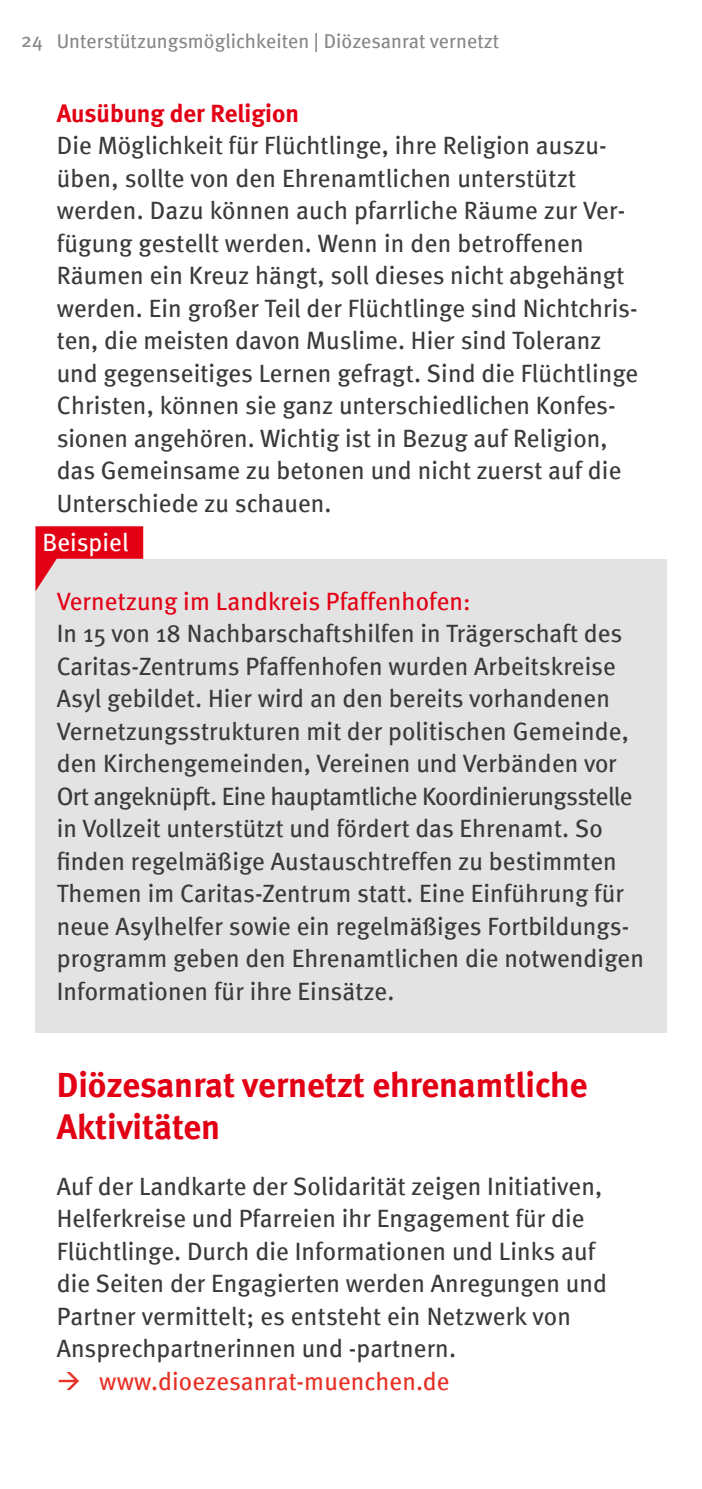
<style>
.page{position:relative;width:702px;height:1489px;background:#fff}
.page>*{position:absolute;margin:0;border:0;box-sizing:border-box;transform-origin:0 0}
.t1{font:700 35px/42px "Meta";color:#e30015}
.t2{font:25px/32.5px "Meta";letter-spacing:.005em;color:#3a3a39}
.t3{font:25px "Meta";letter-spacing:.005em;color:#e30015}
.t4{font:25px "Meta";letter-spacing:.005em;color:#e73026}
.t5{font:700 25px "Meta";color:#e30015}
.t6{font:25px "Meta";letter-spacing:.005em;color:#fff}
.t7{font:20px "Meta";letter-spacing:.005em;color:#868786}
</style>
<div class="page">
<div style="left:35px;top:559px;width:631px;height:473px;background:#e3e3e3"></div>
<svg style="left:35px;top:526px;width:108px;height:65px"></svg>
<p class="t7" style="left:21px;top:29px;width:23px">24</p>
<p class="t7" style="left:57px;top:29px;width:444px">Unterstützungsmöglichkeiten | Diözesanrat vernetzt</p>
<p class="t5" style="left:57px;top:98px;width:244px">Ausübung der Religion</p>
<p class="t2" style="left:57px;top:129px;width:583px">Die Möglichkeit für Flüchtlinge, ihre Religion auszu&shy;üben, sollte von den Ehrenamtlichen unterstützt werden. Dazu können auch pfarrliche Räume zur Ver&shy;fügung gestellt werden. Wenn in den betroffenen Räumen ein Kreuz hängt, soll dieses nicht abgehängt werden. Ein großer Teil der Flüchtlinge sind Nichtchris&shy;ten, die meisten davon Muslime. Hier sind Toleranz und gegenseitiges Lernen gefragt. Sind die Flüchtlinge Christen, können sie ganz unterschiedlichen Konfes&shy;sionen angehören. Wichtig ist in Bezug auf Religion, das Gemeinsame zu betonen und nicht zuerst auf die Unterschiede zu schauen.</p>
<p class="t6" style="left:43px;top:528px;width:88px">Beispiel</p>
<p class="t3" style="left:57px;top:586px;width:415px">Vernetzung im Landkreis Pfaffenhofen:</p>
<p class="t2" style="left:57px;top:616px;width:588px">In 15 von 18 Nachbarschaftshilfen in Trägerschaft des Caritas-Zentrums Pfaffenhofen wurden Arbeitskreise Asyl gebildet. Hier wird an den bereits vorhandenen Vernetzungsstrukturen mit der politischen Gemeinde, den Kirchengemeinden, Vereinen und Verbänden vor Ort angeknüpft. Eine hauptamtliche Koordinierungsstelle in Vollzeit unterstützt und fördert das Ehrenamt. So finden regelmäßige Austauschtreffen zu bestimmten Themen im Caritas-Zentrum statt. Eine Einführung für neue Asylhelfer sowie ein regelmäßiges Fortbildungs&shy;programm geben den Ehrenamtlichen die notwendigen Informationen für ihre Einsätze.</p>
<h1 class="t1" style="left:57px;top:1063px;width:532px">Diözesanrat vernetzt ehrenamtliche<br>Aktivitäten</h1>
<p class="t2" style="left:57px;top:1169px;width:551px">Auf der Landkarte der Solidarität zeigen Initiativen, Helferkreise und Pfarreien ihr Engagement für die Flüchtlinge. Durch die Informationen und Links auf die Seiten der Engagierten werden Anregungen und Partner vermittelt; es entsteht ein Netzwerk von Ansprechpartnerinnen und -partnern.</p>
<p class="t4" style="left:99px;top:1366px;width:352px">www.dioezesanrat-muenchen.de</p>
</div>
